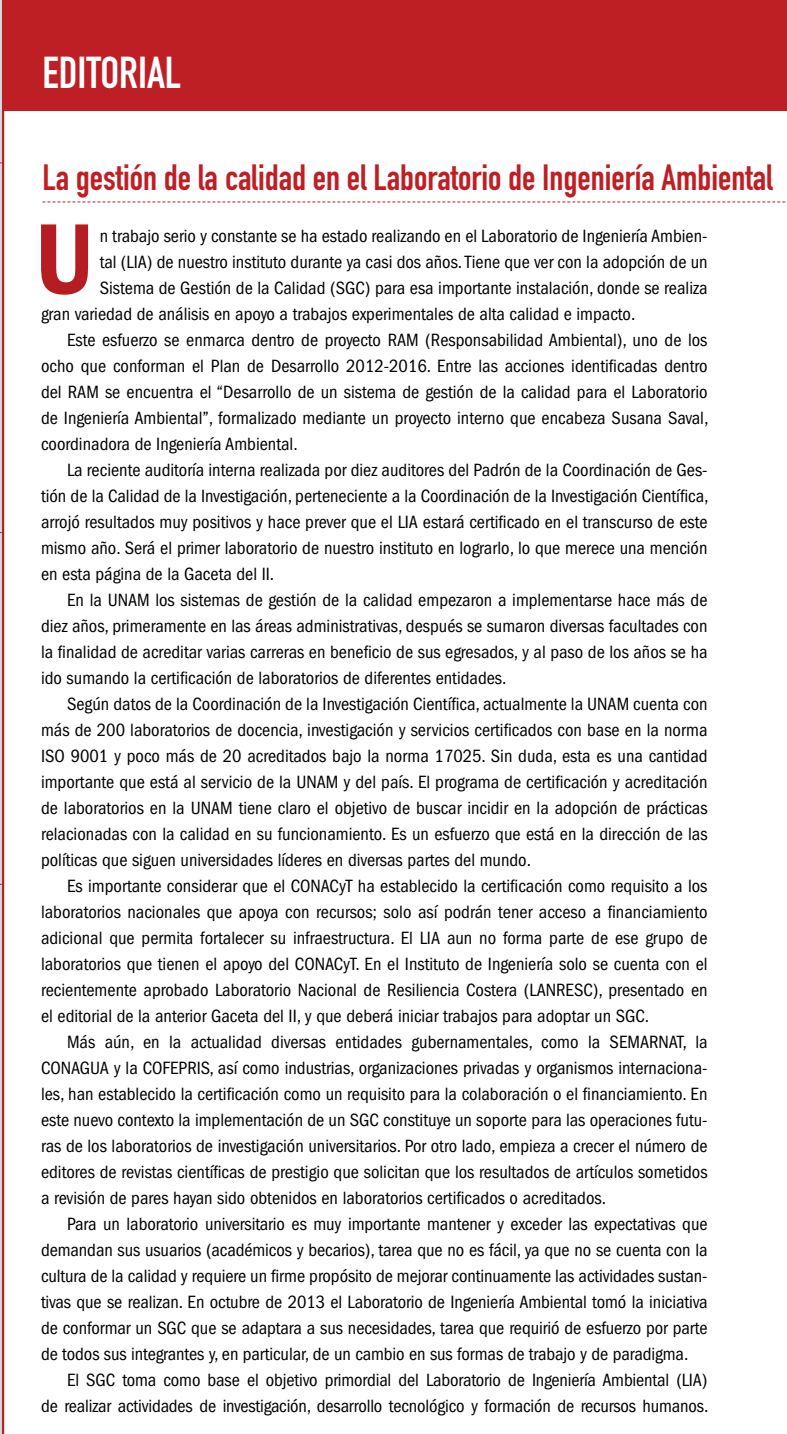
<style>
.page{position:relative;width:787px;height:1434px;background:#fff}
.page>*{position:absolute;margin:0;border:0;box-sizing:border-box;transform-origin:0 0}
.t1{font:103.8px "ITC Franklin Gothic Std Dm Cd";color:#b61d22}
.t2{font:44px "DIN Engschrift Std";color:#fff}
.t3{font:36px "DIN Engschrift Std";color:#be1f24}
.t4{font:condensed 18.4px "ITC Franklin Gothic Std";color:#000}
</style>
<div class="page">
<div style="left:0;top:0;width:787px;height:111px;background:#be1f24"></div>
<hr style="left:0;top:0;width:2px;height:1433px;background:#d6dbde">
<hr style="left:2px;top:0;width:2px;height:1433px;background:#be1f24">
<svg style="left:42px;top:201px;width:744px;height:1px"></svg>
<h2 class="t2" style="left:42px;top:47px;width:132px">Editorial</h2>
<h3 class="t3" style="left:42px;top:156px;width:732px">La gestión de la calidad en el Laboratorio de Ingeniería Ambiental</h3>
<h1 class="t1" style="left:34px;top:200px;width:62px">U</h1>
<p class="t4" style="left:100px;top:225px;width:609px">n trabajo serio y constante se ha estado realizando en el Laboratorio de Ingeniería Ambien-</p>
<p class="t4" style="left:100px;top:251px;width:609px">tal (LIA) de nuestro instituto durante ya casi dos años. Tiene que ver con la adopción de un</p>
<p class="t4" style="left:100px;top:277px;width:609px">Sistema de Gestión de la Calidad (SGC) para esa importante instalación, donde se realiza</p>
<p class="t4" style="left:41px;top:303px;width:596px">gran variedad de análisis en apoyo a trabajos experimentales de alta calidad e impacto.</p>
<p class="t4" style="left:67px;top:329px;width:642px">Este esfuerzo se enmarca dentro de proyecto RAM (Responsabilidad Ambiental), uno de los</p>
<p class="t4" style="left:41px;top:355px;width:668px">ocho que conforman el Plan de Desarrollo 2012-2016. Entre las acciones identificadas dentro</p>
<p class="t4" style="left:41px;top:381px;width:668px">del RAM se encuentra el “Desarrollo de un sistema de gestión de la calidad para el Laboratorio</p>
<p class="t4" style="left:41px;top:407px;width:669px">de Ingeniería Ambiental”, formalizado mediante un proyecto interno que encabeza Susana Saval,</p>
<p class="t4" style="left:41px;top:433px;width:258px">coordinadora de Ingeniería Ambiental.</p>
<p class="t4" style="left:67px;top:459px;width:642px">La reciente auditoría interna realizada por diez auditores del Padrón de la Coordinación de Ges-</p>
<p class="t4" style="left:41px;top:485px;width:669px">tión de la Calidad de la Investigación, perteneciente a la Coordinación de la Investigación Científica,</p>
<p class="t4" style="left:41px;top:511px;width:668px">arrojó resultados muy positivos y hace prever que el LIA estará certificado en el transcurso de este</p>
<p class="t4" style="left:41px;top:537px;width:668px">mismo año. Será el primer laboratorio de nuestro instituto en lograrlo, lo que merece una mención</p>
<p class="t4" style="left:41px;top:563px;width:235px">en esta página de la Gaceta del II.</p>
<p class="t4" style="left:67px;top:589px;width:642px">En la UNAM los sistemas de gestión de la calidad empezaron a implementarse hace más de</p>
<p class="t4" style="left:41px;top:615px;width:668px">diez años, primeramente en las áreas administrativas, después se sumaron diversas facultades con</p>
<p class="t4" style="left:41px;top:641px;width:668px">la finalidad de acreditar varias carreras en beneficio de sus egresados, y al paso de los años se ha</p>
<p class="t4" style="left:41px;top:667px;width:467px">ido sumando la certificación de laboratorios de diferentes entidades.</p>
<p class="t4" style="left:67px;top:693px;width:642px">Según datos de la Coordinación de la Investigación Científica, actualmente la UNAM cuenta con</p>
<p class="t4" style="left:41px;top:719px;width:668px">más de 200 laboratorios de docencia, investigación y servicios certificados con base en la norma</p>
<p class="t4" style="left:41px;top:745px;width:668px">ISO 9001 y poco más de 20 acreditados bajo la norma 17025. Sin duda, esta es una cantidad</p>
<p class="t4" style="left:41px;top:771px;width:668px">importante que está al servicio de la UNAM y del país. El programa de certificación y acreditación</p>
<p class="t4" style="left:41px;top:797px;width:668px">de laboratorios en la UNAM tiene claro el objetivo de buscar incidir en la adopción de prácticas</p>
<p class="t4" style="left:41px;top:823px;width:668px">relacionadas con la calidad en su funcionamiento. Es un esfuerzo que está en la dirección de las</p>
<p class="t4" style="left:41px;top:849px;width:491px">políticas que siguen universidades líderes en diversas partes del mundo.</p>
<p class="t4" style="left:67px;top:875px;width:642px">Es importante considerar que el CONACyT ha establecido la certificación como requisito a los</p>
<p class="t4" style="left:41px;top:901px;width:668px">laboratorios nacionales que apoya con recursos; solo así podrán tener acceso a financiamiento</p>
<p class="t4" style="left:41px;top:927px;width:668px">adicional que permita fortalecer su infraestructura. El LIA aun no forma parte de ese grupo de</p>
<p class="t4" style="left:41px;top:953px;width:668px">laboratorios que tienen el apoyo del CONACyT. En el Instituto de Ingeniería solo se cuenta con el</p>
<p class="t4" style="left:41px;top:979px;width:668px">recientemente aprobado Laboratorio Nacional de Resiliencia Costera (LANRESC), presentado en</p>
<p class="t4" style="left:41px;top:1005px;width:609px">el editorial de la anterior Gaceta del II, y que deberá iniciar trabajos para adoptar un SGC.</p>
<p class="t4" style="left:67px;top:1031px;width:642px">Más aún, en la actualidad diversas entidades gubernamentales, como la SEMARNAT, la</p>
<p class="t4" style="left:41px;top:1057px;width:668px">CONAGUA y la COFEPRIS, así como industrias, organizaciones privadas y organismos internaciona-</p>
<p class="t4" style="left:41px;top:1083px;width:668px">les, han establecido la certificación como un requisito para la colaboración o el financiamiento. En</p>
<p class="t4" style="left:41px;top:1109px;width:668px">este nuevo contexto la implementación de un SGC constituye un soporte para las operaciones futu-</p>
<p class="t4" style="left:41px;top:1135px;width:668px">ras de los laboratorios de investigación universitarios. Por otro lado, empieza a crecer el número de</p>
<p class="t4" style="left:41px;top:1161px;width:668px">editores de revistas científicas de prestigio que solicitan que los resultados de artículos sometidos</p>
<p class="t4" style="left:41px;top:1187px;width:566px">a revisión de pares hayan sido obtenidos en laboratorios certificados o acreditados.</p>
<p class="t4" style="left:67px;top:1213px;width:642px">Para un laboratorio universitario es muy importante mantener y exceder las expectativas que</p>
<p class="t4" style="left:41px;top:1239px;width:668px">demandan sus usuarios (académicos y becarios), tarea que no es fácil, ya que no se cuenta con la</p>
<p class="t4" style="left:41px;top:1265px;width:668px">cultura de la calidad y requiere un firme propósito de mejorar continuamente las actividades sustan-</p>
<p class="t4" style="left:41px;top:1291px;width:668px">tivas que se realizan. En octubre de 2013 el Laboratorio de Ingeniería Ambiental tomó la iniciativa</p>
<p class="t4" style="left:41px;top:1317px;width:668px">de conformar un SGC que se adaptara a sus necesidades, tarea que requirió de esfuerzo por parte</p>
<p class="t4" style="left:41px;top:1343px;width:648px">de todos sus integrantes y, en particular, de un cambio en sus formas de trabajo y de paradigma.</p>
<p class="t4" style="left:67px;top:1369px;width:642px">El SGC toma como base el objetivo primordial del Laboratorio de Ingeniería Ambiental (LIA)</p>
<p class="t4" style="left:41px;top:1395px;width:668px">de realizar actividades de investigación, desarrollo tecnológico y formación de recursos humanos.</p>
</div>
